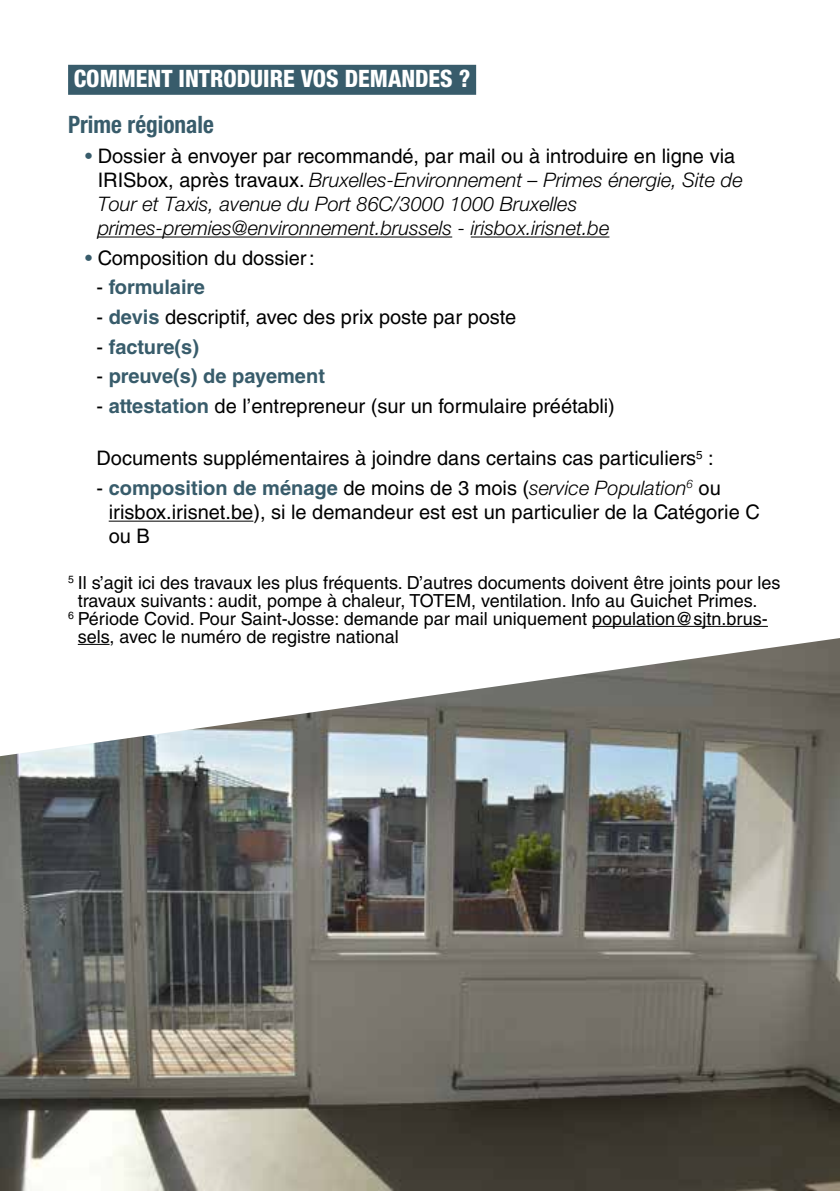
<style>
.page{position:relative;width:840px;height:1191px;background:#fff}
.page>*{position:absolute;margin:0;border:0;box-sizing:border-box;transform-origin:0 0}
.t1{font:800 condensed 24px "Helvetica Neue";color:#fff}
.t2{font:700 condensed 24px "Helvetica Neue";color:#385c6b}
.t3{font:20px/24px "Helvetica LT Std";color:#000}
.t4{font:italic 300 20px/24px "Helvetica Neue";color:#000}
.t5{font:700 20px "Helvetica LT Std";color:#385c6b}
.t6{font:18px "Helvetica LT Std";color:#000}
.s1{color:#385c6b}
.s2{font-family:"Helvetica LT Std";font-weight:400;font-style:normal}
.s3{font-weight:400;color:#000}
.s4{font-weight:700;color:#385c6b}
.s5{font-family:"Helvetica Neue";font-weight:300;font-style:italic}
</style>
<div class="page">
<img style="left:0;top:638px;width:839px;height:553px">
<div style="left:68px;top:65px;width:408px;height:30px;background:#385c6b"></div>
<hr style="left:98px;top:236px;width:354px;height:1px;background:#000">
<hr style="left:470px;top:236px;width:139px;height:1px;background:#000">
<hr style="left:109px;top:520px;width:144px;height:1px;background:#000">
<hr style="left:591px;top:626px;width:176px;height:1px;background:#000">
<hr style="left:78px;top:644px;width:31px;height:1px;background:#000">
<p class="t1" style="left:74px;top:64px;width:398px">COMMENT INTRODUIRE VOS DEMANDES ?</p>
<p class="t2" style="left:68px;top:110px;width:147px">Prime régionale</p>
<p class="t3" style="left:85px;top:144px;width:651px"><span class="s1">•</span> Dossier à envoyer par recommandé, par mail ou à introduire en ligne via</p>
<p class="t4" style="left:98px;top:167px;width:646px"><span class="s2">IRISbox, après travaux.</span> Bruxelles-Environnement – Primes énergie, Site de<br>Tour et Taxis, avenue du Port 86C/3000 1000 Bruxelles primes-premies@environnement.brussels - irisbox.irisnet.be</p>
<p class="t3" style="left:85px;top:246px;width:231px"><span class="s1">•</span> Composition du dossier:</p>
<p class="t5" style="left:96px;top:275px;width:110px"><span class="s3">-</span> formulaire</p>
<p class="t3" style="left:96px;top:305px;width:421px">- <span class="s4">devis</span> descriptif, avec des prix poste par poste</p>
<p class="t5" style="left:96px;top:334px;width:104px"><span class="s3">-</span> facture(s)</p>
<p class="t5" style="left:96px;top:364px;width:230px"><span class="s3">-</span> preuve(s) de payement</p>
<p class="t3" style="left:96px;top:394px;width:519px">- <span class="s4">attestation</span> de l’entrepreneur (sur un formulaire préétabli)</p>
<p class="t3" style="left:96px;top:446px;width:618px">Documents supplémentaires à joindre dans certains cas particuliers<sup>5</sup> :</p>
<p class="t3" style="left:109px;top:476px;width:652px;text-indent:-12px">- <span class="s4">composition de ménage</span> de moins de 3 mois (<span class="s5">service Population</span><sup>6</sup> ou irisbox.irisnet.be), si le demandeur est est un particulier de la Catégorie C ou B</p>
<p class="t6" style="left:68px;top:572px;width:713px"><sup>5</sup> Il s’agit ici des travaux les plus fréquents. D’autres documents doivent être joints pour les</p>
<p class="t6" style="left:78px;top:590px;width:680px">travaux suivants: audit, pompe à chaleur, TOTEM, ventilation. Info au Guichet Primes.</p>
<p class="t6" style="left:68px;top:608px;width:701px"><sup>6</sup> Période Covid. Pour Saint-Josse: demande par mail uniquement population@sjtn.brus-</p>
<p class="t6" style="left:78px;top:626px;width:322px">sels, avec le numéro de registre national</p>
</div>
